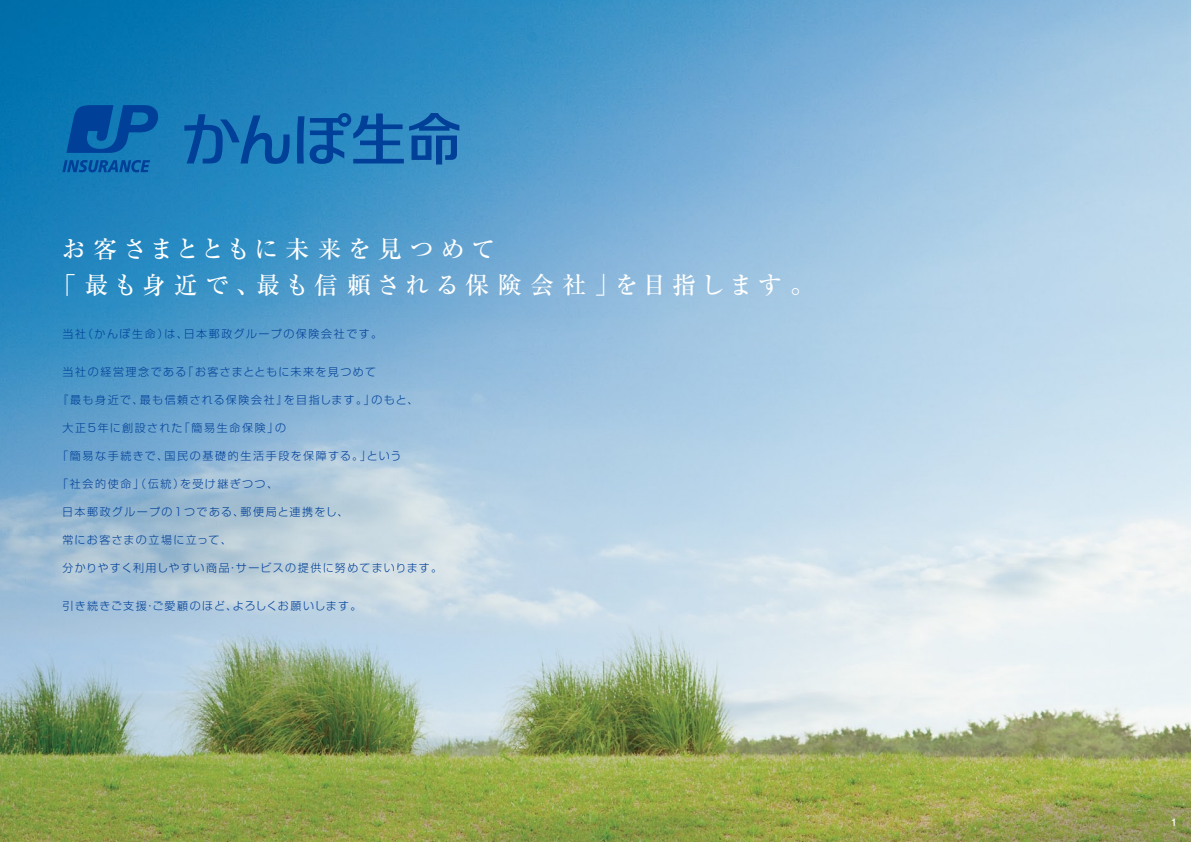
<style>
.page{position:relative;width:1191px;height:842px;background:#fff}
.page>*{position:absolute;margin:0;border:0;box-sizing:border-box;transform-origin:0 0}
.t1{font:500 24px/36px "Ryumin Pro";letter-spacing:.24em;color:#fff}
.t2{font:300 11px "Shin Go Pro";letter-spacing:.13em;color:#004098}
.t3{font:300 11px "Shin Go Pro";letter-spacing:.15em;color:#004098}
.t4{font:300 11px "Shin Go Pro";letter-spacing:.095em;color:#004098}
.t5{font:500 9.2px "Shin M Go Pro";color:#fff}
</style>
<div class="page">
<img style="left:0;top:0;width:1191px;height:842px">
<svg style="left:62px;top:160px;width:88px;height:12px"></svg>
<svg style="left:66px;top:105px;width:93px;height:48px"></svg>
<svg style="left:184px;top:114px;width:106px;height:50px"></svg>
<svg style="left:297px;top:116px;width:7px;height:47px"></svg>
<svg style="left:310px;top:113px;width:149px;height:51px"></svg>
<h1 class="t1" style="left:52px;top:229px;width:764px;text-indent:10px">お客さまとともに未来を見つめて<br>「最も身近で、最も信頼される保険会社」を目指します。</h1>
<p class="t2" style="left:62px;top:324px;width:321px">当社（かんぽ生命）は、日本郵政グループの保険会社です。</p>
<p class="t2" style="left:62px;top:362px;width:315px">当社の経営理念である「お客さまとともに未来を見つめて</p>
<p class="t2" style="left:57px;top:390px;width:363px">『最も身近で、最も信頼される保険会社』を目指します。」のもと、</p>
<p class="t3" style="left:62px;top:418px;width:225px">大正5年に創設された「簡易生命保険」の</p>
<p class="t3" style="left:57px;top:446px;width:346px">「簡易な手続きで、国民の基礎的生活手段を保障する。」という</p>
<p class="t2" style="left:57px;top:474px;width:222px">「社会的使命」（伝統）を受け継ぎつつ、</p>
<p class="t2" style="left:62px;top:502px;width:288px">日本郵政グループの1つである、郵便局と連携をし、</p>
<p class="t2" style="left:62px;top:530px;width:171px">常にお客さまの立場に立って、</p>
<p class="t2" style="left:62px;top:558px;width:381px">分かりやすく利用しやすい商品・サービスの提供に努めてまいります。</p>
<p class="t4" style="left:62px;top:596px;width:300px">引き続きご支援・ご愛顧のほど、よろしくお願いします。</p>
<p class="t5" style="left:1171px;top:815px;width:7px">1</p>
</div>
